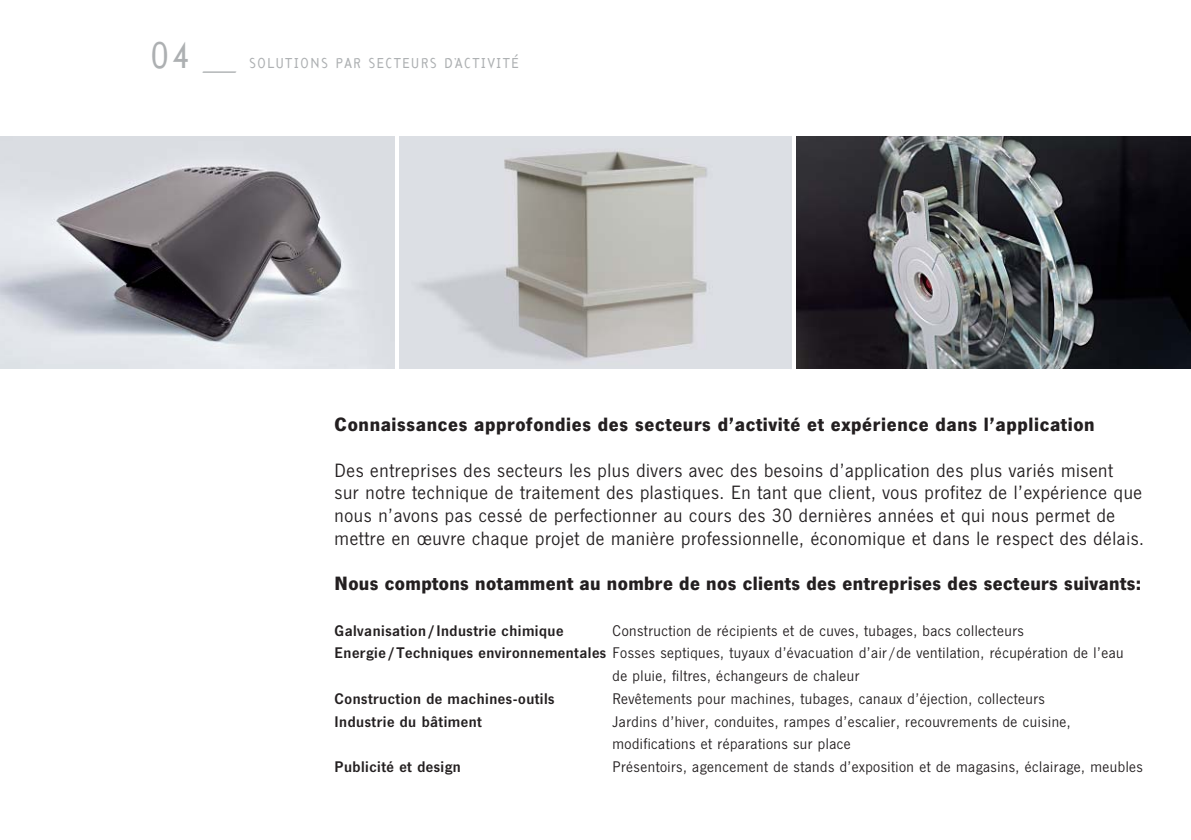
<style>
.page{position:relative;width:1191px;height:840px;background:#fff}
.page>*{position:absolute;margin:0;border:0;box-sizing:border-box;transform-origin:0 0}
.t1{font:36px "Arbitrary";color:#adb0b2}
.t2{font:20px/22.6px "News Got T";letter-spacing:.03em;color:#231f20}
.t3{font:700 20px "News Got T";letter-spacing:.03em;color:#231f20}
.t4{font:16px/22.6px "News Got T";letter-spacing:.03em;color:#231f20}
.t5{font:600 16px "News Got T";letter-spacing:.03em;color:#231f20}
.t6{font:14px "Arbitrary";letter-spacing:.125em;color:#adb0b2}
.s1{font-weight:600}
</style>
<div class="page">
<img style="left:0;top:136px;width:395px;height:233px">
<svg style="left:399px;top:136px;width:393px;height:233px;background:#cacbcb"></svg>
<svg style="left:796px;top:136px;width:395px;height:233px;background:#424347"></svg>
<h1 class="t1" style="left:149px;top:42px;width:86px">04 _</h1>
<p class="t6" style="left:249px;top:58px;width:271px">SOLUTIONS PAR SECTEURS D’ACTIVITÉ</p>
<p class="t3" style="left:334px;top:418px;width:761px">Connaissances approfondies des secteurs d’activité et expérience dans l’application</p>
<p class="t2" style="left:334px;top:460px;width:811px">Des entreprises des secteurs les plus divers avec des besoins d’application des plus variés misent<br>sur notre technique de traitement des plastiques. En tant que client, vous profitez de l’expérience que nous n’avons pas cessé de perfectionner au cours des 30 dernières années et qui nous permet de mettre en œuvre chaque projet de manière professionnelle, économique et dans le respect des délais.</p>
<p class="t3" style="left:334px;top:577px;width:808px">Nous comptons notamment au nombre de nos clients des entreprises des secteurs suivants:</p>
<p class="t5" style="left:334px;top:624px;width:230px">Galvanisation/Industrie chimique</p>
<p class="t4" style="left:612px;top:620px;width:413px">Construction de récipients et de cuves, tubages, bacs collecteurs</p>
<p class="t4" style="left:334px;top:643px;width:790px"><span class="s1">Energie/Techniques environnementales</span> Fosses septiques, tuyaux d’évacuation d’air/de ventilation, récupération de l’eau</p>
<p class="t4" style="left:612px;top:665px;width:248px">de pluie, filtres, échangeurs de chaleur</p>
<p class="t5" style="left:334px;top:693px;width:221px">Construction de machines-outils</p>
<p class="t4" style="left:612px;top:688px;width:434px">Revêtements pour machines, tubages, canaux d’éjection, collecteurs</p>
<p class="t5" style="left:334px;top:715px;width:149px">Industrie du bâtiment</p>
<p class="t4" style="left:612px;top:711px;width:460px">Jardins d’hiver, conduites, rampes d’escalier, recouvrements de cuisine, modifications et réparations sur place</p>
<p class="t5" style="left:334px;top:761px;width:128px">Publicité et design</p>
<p class="t4" style="left:612px;top:756px;width:532px">Présentoirs, agencement de stands d’exposition et de magasins, éclairage, meubles</p>
</div>
